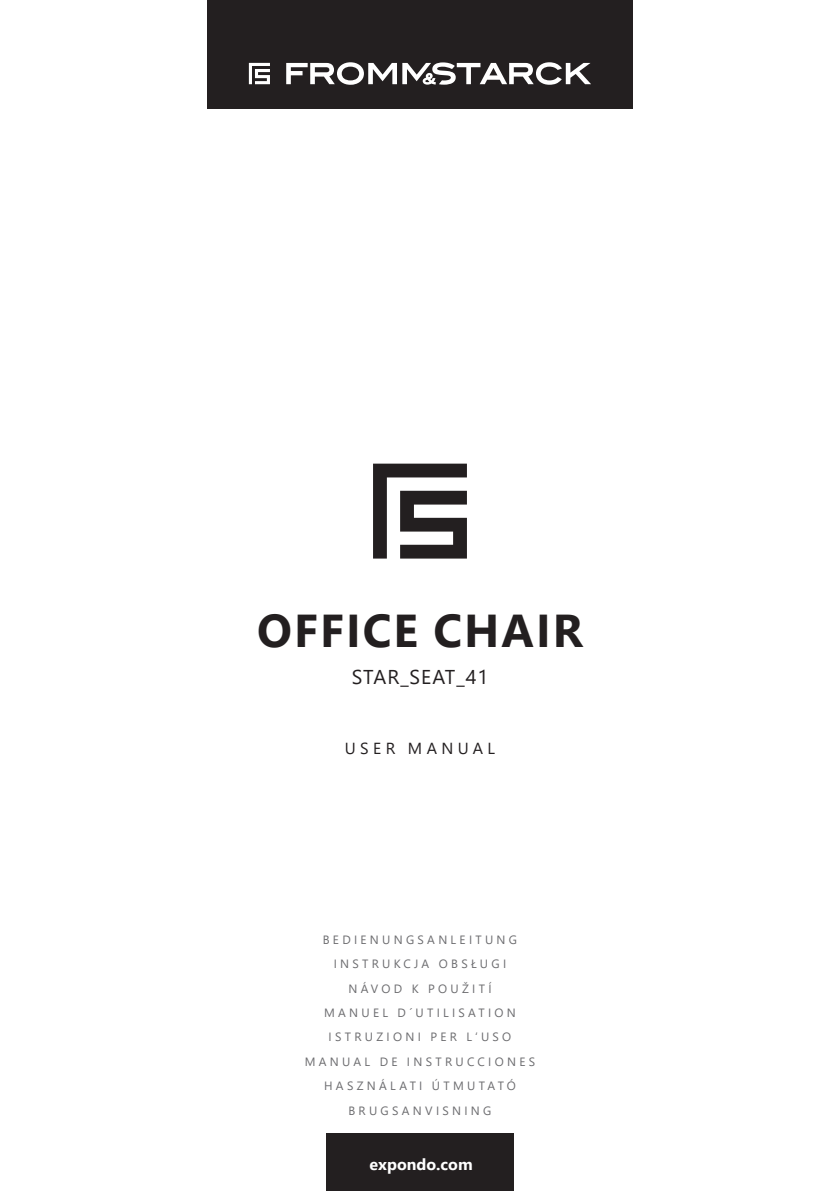
<style>
.page{position:relative;width:840px;height:1191px;background:#fff}
.page>*{position:absolute;margin:0;border:0;box-sizing:border-box;transform-origin:0 0}
.t1{font:700 46px "Segoe UI";letter-spacing:.045em;color:#231f20}
.t2{font:20px "Segoe UI";letter-spacing:.05em;color:#231f20}
.t3{font:700 16px "Segoe UI";color:#fff}
.t4{font:16px "Segoe UI";letter-spacing:.275em;color:#231f20}
.t5{font:12px/24.4px "Segoe UI";letter-spacing:.275em;color:#6b6b6e;text-align:center}
</style>
<div class="page">
<div style="left:207px;top:0;width:425px;height:108px;background:#231f20"></div>
<div style="left:326px;top:1133px;width:187px;height:58px;background:#231f20"></div>
<svg style="left:286px;top:62px;width:304px;height:23px"></svg>
<svg style="left:249px;top:63px;width:21px;height:21px"></svg>
<svg style="left:373px;top:463px;width:93px;height:95px"></svg>
<h1 class="t1" style="left:257px;top:587px;width:327px">OFFICE CHAIR</h1>
<h2 class="t2" style="left:351px;top:658px;width:138px">STAR_SEAT_41</h2>
<h3 class="t4" style="left:344px;top:733px;width:152px">USER MANUAL</h3>
<p class="t5" style="left:304px;top:926px;width:232px">BEDIENUNGSANLEITUNG<br>INSTRUKCJA OBSŁUGI<br>NÁVOD K POUŽITÍ<br>MANUEL D´UTILISATION<br>ISTRUZIONI PER L‘USO<br>MANUAL DE INSTRUCCIONES<br>HASZNÁLATI ÚTMUTATÓ<br>BRUGSANVISNING</p>
<h3 class="t3" style="left:369px;top:1149px;width:104px">expondo.com</h3>
</div>
